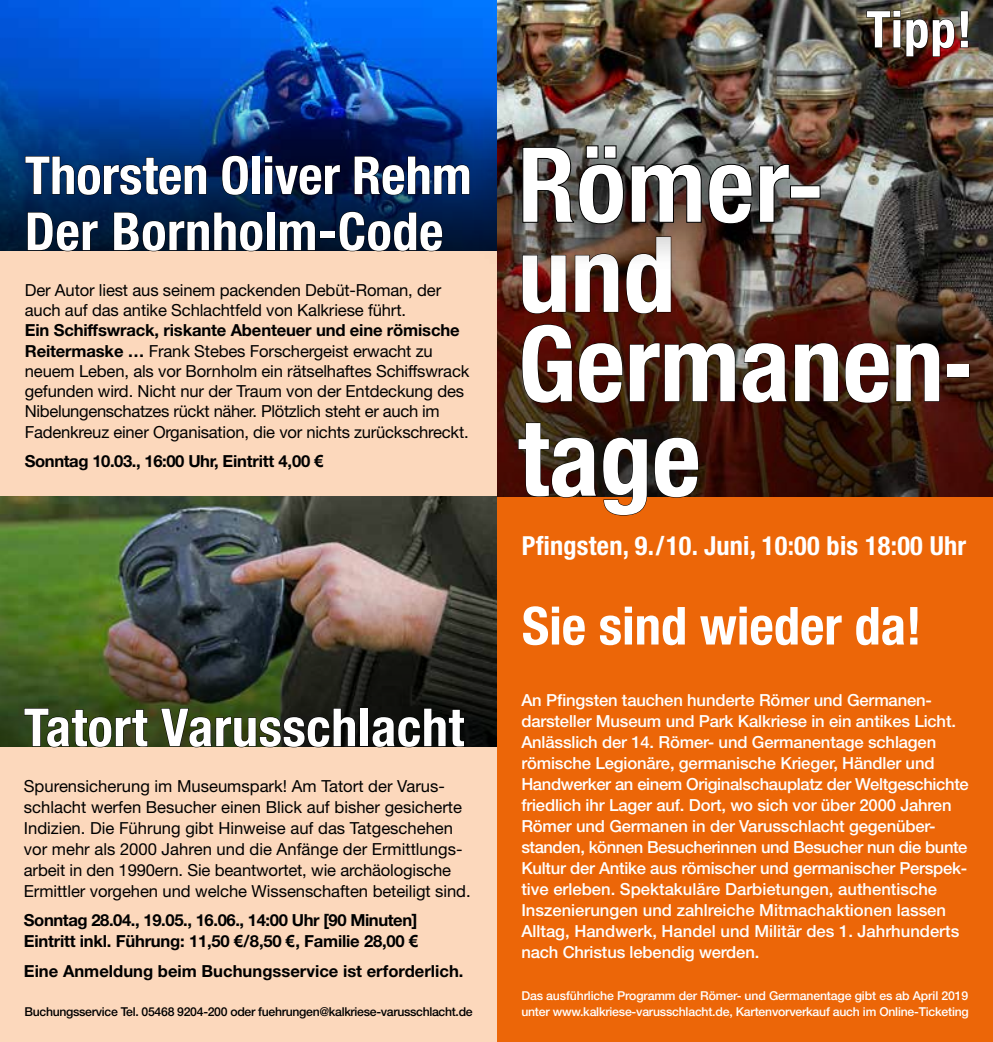
<style>
.page{position:relative;width:993px;height:1042px;background:#fff}
.page>*{position:absolute;margin:0;border:0;box-sizing:border-box;transform-origin:0 0}
.t1{font:700 condensed 105px/91.9px "Helvetica Neue";color:#fff}
.t2{font:700 condensed 52.5px/56px "Helvetica Neue";color:#fff}
.t3{font:700 condensed 50.75px "Helvetica Neue";color:#fff}
.t4{font:700 condensed 26.25px "Helvetica Neue";letter-spacing:.01em;color:#fff}
.t5{font:16.62px/20.3px "Helvetica Neue";letter-spacing:-.01em;color:#000}
.t6{font:500 16.62px/21px "Helvetica Neue";letter-spacing:-.01em;color:#fff}
.t7{font:700 16.62px/21px "Helvetica Neue";letter-spacing:-.015em;color:#000}
.t8{font:500 12.25px/15.8px "Helvetica Neue";letter-spacing:-.015em;color:#fff}
.t9{font:500 12.25px "Helvetica Neue";letter-spacing:-.025em;color:#000}
.s1{font-weight:700}
.s2{font-family:"Arial"}
</style>
<div class="page">
<div style="left:479px;top:496px;width:513px;height:546px;background:#ec6608"></div>
<img style="left:496px;top:0;width:496px;height:106px">
<img style="left:496px;top:106px;width:496px;height:390px">
<div style="left:0;top:99px;width:496px;height:943px;background:#fcd8bc"></div>
<img style="left:0;top:496px;width:496px;height:91px">
<img style="left:0;top:587px;width:496px;height:160px">
<svg style="left:24px;top:708px;width:124px;height:40px"></svg>
<svg style="left:160px;top:707px;width:196px;height:41px"></svg>
<div style="left:360px;top:708px;width:8px;height:38px;border:1px solid #000"></div>
<svg style="left:371px;top:708px;width:93px;height:40px"></svg>
<img style="left:0;top:0;width:496px;height:91px">
<img style="left:0;top:91px;width:496px;height:160px">
<svg style="left:25px;top:155px;width:445px;height:97px"></svg>
<svg style="left:521px;top:272px;width:45px;height:42px"></svg>
<svg style="left:574px;top:272px;width:45px;height:41px"></svg>
<svg style="left:625px;top:272px;width:46px;height:42px"></svg>
<svg style="left:521px;top:324px;width:51px;height:79px"></svg>
<svg style="left:578px;top:342px;width:157px;height:61px"></svg>
<svg style="left:741px;top:342px;width:46px;height:61px"></svg>
<svg style="left:794px;top:342px;width:44px;height:60px"></svg>
<svg style="left:844px;top:342px;width:45px;height:61px"></svg>
<svg style="left:895px;top:342px;width:44px;height:60px"></svg>
<div style="left:946px;top:364px;width:23px;height:13px;border:1px solid #000"></div>
<svg style="left:517px;top:422px;width:130px;height:94px"></svg>
<svg style="left:653px;top:437px;width:45px;height:61px"></svg>
<img style="left:472px;top:97px;width:394px;height:175px">
<svg style="left:522px;top:145px;width:298px;height:79px"></svg>
<img style="left:865px;top:10px;width:103px;height:47px">
<h2 class="t2" style="left:25px;top:147px;width:448px">Thorsten Oliver Rehm<br>Der Bornholm-Code</h2>
<p class="t5" style="left:25px;top:279px;width:418px">Der Autor liest aus seinem packenden Debüt-Roman, der auch auf das antike Schlachtfeld von Kalkriese führt.</p>
<p class="t5" style="left:25px;top:320px;width:446px"><span class="s1">Ein Schiffswrack, riskante Abenteuer und eine römische Reitermaske …</span> Frank Stebes Forschergeist erwacht zu neuem Leben, als vor Bornholm ein rätselhaftes Schiffswrack gefunden wird. Nicht nur der Traum von der Entdeckung des Nibelungenschatzes rückt näher. Plötzlich steht er auch im Fadenkreuz einer Organisation, die vor nichts zurückschreckt.</p>
<p class="t7" style="left:25px;top:451px;width:300px">Sonntag 10.03., 16:00 Uhr, Eintritt 4,00 <span class="s2">€</span></p>
<h2 class="t2" style="left:24px;top:699px;width:441px">Tatort Varusschlacht</h2>
<p class="t5" style="left:24px;top:775px;width:448px;line-height:21px">Spurensicherung im Museumspark! Am Tatort der Varus&shy;schlacht werfen Besucher einen Blick auf bisher gesicherte Indizien. Die Führung gibt Hinweise auf das Tatgeschehen vor mehr als 2000 Jahren und die Anfänge der Ermittlungs&shy;arbeit in den 1990ern. Sie beantwortet, wie archäologische Ermittler vorgehen und welche Wissenschaften beteiligt sind.</p>
<p class="t7" style="left:24px;top:909px;width:396px">Sonntag 28.04., 19.05., 16.06., 14:00 Uhr [90 Minuten]<br>Eintritt inkl. Führung: 11,50 <span class="s2">€</span>/8,50 <span class="s2">€</span>, Familie 28,00 <span class="s2">€</span></p>
<p class="t7" style="left:24px;top:960px;width:441px">Eine Anmeldung beim Buchungsservice ist erforderlich.</p>
<p class="t9" style="left:24px;top:1004px;width:449px">Buchungsservice Tel. 05468 9204-200 oder fuehrungen@kalkriese-varusschlacht.de</p>
<h3 class="t3" style="left:866px;top:-1px;width:107px">Tipp!</h3>
<h1 class="t1" style="left:517px;top:227px;width:456px">und<br>Germanen&shy;tage</h1>
<h3 class="t4" style="left:521px;top:530px;width:445px">Pfingsten, 9./10. Juni, 10:00 bis 18:00 Uhr</h3>
<h2 class="t2" style="left:521px;top:597px;width:401px">Sie sind wieder da!</h2>
<p class="t6" style="left:521px;top:689px;width:449px">An Pfingsten tauchen hunderte Römer und Germanen&shy;darsteller Museum und Park Kalkriese in ein antikes Licht.<br>Anlässlich der 14. Römer- und Germanentage schlagen römische Legionäre, germanische Krieger, Händler und Handwerker an einem Originalschauplatz der Weltgeschichte friedlich ihr Lager auf. Dort, wo sich vor über 2000 Jahren Römer und Germanen in der Varusschlacht gegenüber&shy;standen, können Besucherinnen und Besucher nun die bunte Kultur der Antike aus römischer und germanischer Perspek&shy;tive erleben. Spektakuläre Darbietungen, authentische Inszenierungen und zahlreiche Mitmachaktionen lassen Alltag, Handwerk, Handel und Militär des 1. Jahrhunderts nach Christus lebendig werden.</p>
<p class="t8" style="left:521px;top:987px;width:449px">Das ausführliche Programm der Römer- und Germanentage gibt es ab April 2019 unter www.kalkriese-varusschlacht.de, Kartenvorverkauf auch im Online-Ticketing</p>
</div>
